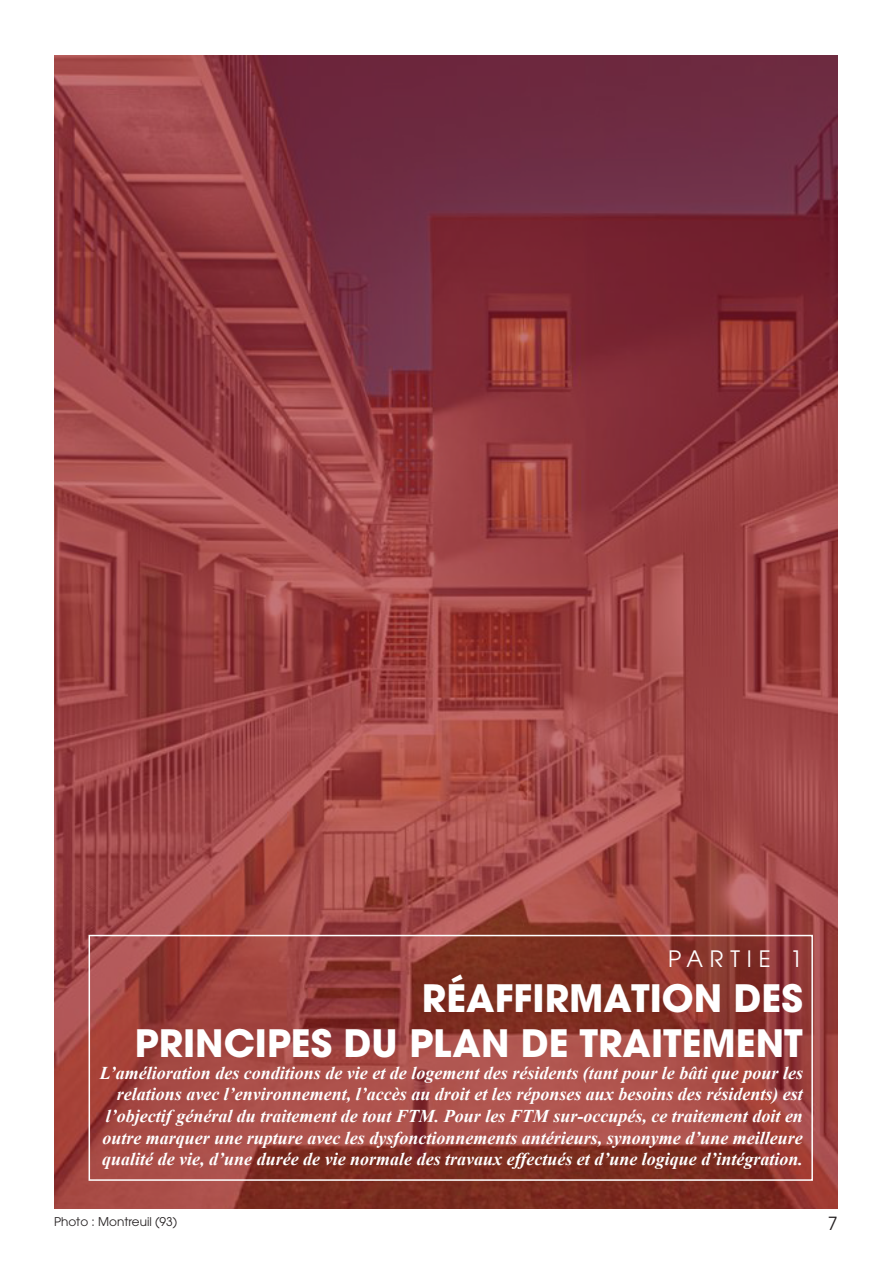
<style>
.page{position:relative;width:893px;height:1263px;background:#fff}
.page>*{position:absolute;margin:0;border:0;box-sizing:border-box;transform-origin:0 0}
.t1{font:700 37.5px/45px "ITC Avant Garde Std";color:#fff;text-align:right}
.t2{font:22.5px "ITC Avant Garde Std";letter-spacing:.3em;color:#fff}
.t3{font:italic 700 18px/21.6px "Times New Roman";color:#fff;text-align:right}
.t4{font:18px "ITC Avant Garde Std";color:#231f20}
.t5{font:12px "ITC Avant Garde Std";color:#231f20}
</style>
<div class="page">
<img style="left:54px;top:56px;width:783px;height:1153px">
<div style="left:89px;top:935px;width:724px;height:246px;border:2px solid #fff"></div>
<p class="t2" style="left:668px;top:945px;width:136px">PARTIE 1</p>
<p class="t1" style="left:135px;top:975px;width:670px">RÉAFFIRMATION DES<br>PRINCIPES DU PLAN DE TRAITEMENT</p>
<p class="t3" style="left:100px;top:1061px;width:705px">L’amélioration des conditions de vie et de logement des résidents (tant pour le bâti que pour les relations avec l’environnement, l’accès au droit et les réponses aux besoins des résidents) est l’objectif général du traitement de tout FTM. Pour les FTM sur-occupés, ce traitement doit en outre marquer une rupture avec les dysfonctionnements antérieurs, synonyme d’une meilleure qualité de vie, d’une durée de vie normale des travaux effectués et d’une logique d’intégration.</p>
<p class="t5" style="left:54px;top:1214px;width:125px">Photo : Montreuil (93)</p>
<p class="t4" style="left:828px;top:1212px;width:11px">7</p>
</div>
